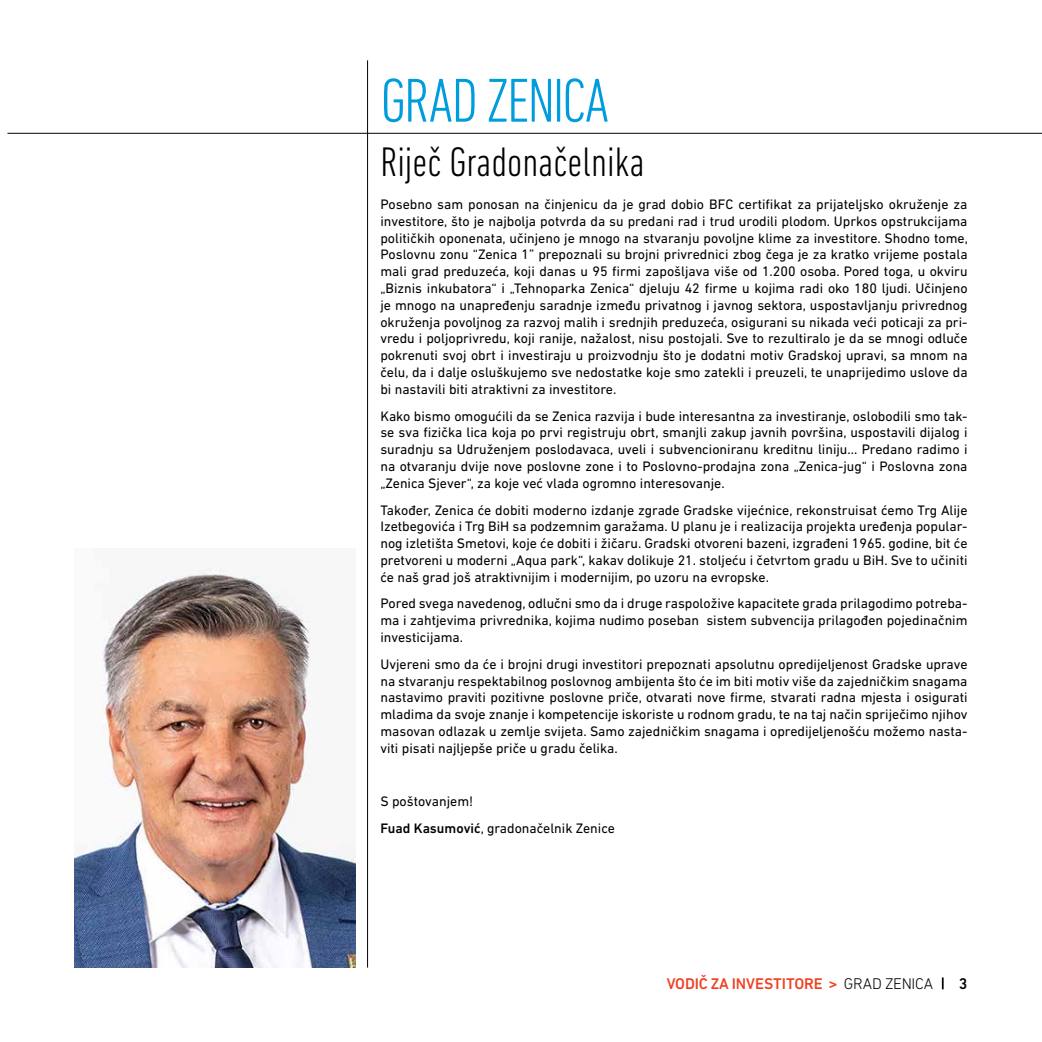
<style>
.page{position:relative;width:1042px;height:1042px;background:#fff}
.page>*{position:absolute;margin:0;border:0;box-sizing:border-box;transform-origin:0 0}
.t1{font:300 condensed 63px "DIN Next LT Pro";letter-spacing:-.025em;color:#009ddd}
.t2{font:300 condensed 42px "DIN Next LT Pro";color:#000}
.t3{font:500 15.75px "DIN Next LT Pro";letter-spacing:-.01em;color:#ef4123}
.t4{font:500 15.75px "DIN Next LT Pro";color:#000}
.t5{font:14px/16.8px "DIN Next LT Pro";color:#000;text-align:justify}
.s1{font-weight:500}
.s2{font-weight:300;color:#000}
</style>
<div class="page">
<svg style="left:942px;top:977px;width:1px;height:12px"></svg>
<hr style="left:367px;top:60px;width:1px;height:907px;background:#000">
<hr style="left:7px;top:133px;width:1035px;height:1px;background:#000">
<img style="left:74px;top:568px;width:282px;height:399px">
<h1 class="t1" style="left:380px;top:65px;width:230px">GRAD ZENICA</h1>
<h2 class="t2" style="left:380px;top:138px;width:266px">Riječ Gradonačelnika</h2>
<p class="t5" style="left:380px;top:196px;width:589px">Posebno sam ponosan na činjenicu da je grad dobio BFC certifikat za prijateljsko okruženje za investitore, što je najbolja potvrda da su predani rad i trud urodili plodom. Uprkos opstrukcijama političkih oponenata, učinjeno je mnogo na stvaranju povoljne klime za investitore. Shodno tome, Poslovnu zonu “Zenica 1” prepoznali su brojni privrednici zbog čega je za kratko vrijeme postala mali grad preduzeća, koji danas u 95 firmi zapošljava više od 1.200 osoba. Pored toga, u okviru „Biznis inkubatora“ i „Tehnoparka Zenica“ djeluju 42 firme u kojima radi oko 180 ljudi. Učinjeno je mnogo na unapređenju saradnje između privatnog i javnog sektora, uspostavljanju privrednog okruženja povoljnog za razvoj malih i srednjih preduzeća, osigurani su nikada veći poticaji za pri&shy;vredu i poljoprivredu, koji ranije, nažalost, nisu postojali. Sve to rezultiralo je da se mnogi odluče pokrenuti svoj obrt i investiraju u proizvodnju što je dodatni motiv Gradskoj upravi, sa mnom na čelu, da i dalje osluškujemo sve nedostatke koje smo zatekli i preuzeli, te unaprijedimo uslove da bi nastavili biti atraktivni za investitore.</p>
<p class="t5" style="left:380px;top:407px;width:589px">Kako bismo omogućili da se Zenica razvija i bude interesantna za investiranje, oslobodili smo tak&shy;se sva fizička lica koja po prvi registruju obrt, smanjli zakup javnih površina, uspostavili dijalog i suradnju sa Udruženjem poslodavaca, uveli i subvencioniranu kreditnu liniju… Predano radimo i na otvaranju dvije nove poslovne zone i to Poslovno-prodajna zona „Zenica-jug“ i Poslovna zona „Zenica Sjever“, za koje već vlada ogromno interesovanje.</p>
<p class="t5" style="left:380px;top:501px;width:589px">Također, Zenica će dobiti moderno izdanje zgrade Gradske vijećnice, rekonstruisat ćemo Trg Alije Izetbegovića i Trg BiH sa podzemnim garažama. U planu je i realizacija projekta uređenja popular&shy;nog izletišta Smetovi, koje će dobiti i žičaru. Gradski otvoreni bazeni, izgrađeni 1965. godine, bit će pretvoreni u moderni „Aqua park“, kakav dolikuje 21. stoljeću i četvrtom gradu u BiH. Sve to učiniti će naš grad još atraktivnijim i modernijim, po uzoru na evropske.</p>
<p class="t5" style="left:380px;top:595px;width:589px">Pored svega navedenog, odlučni smo da i druge raspoložive kapacitete grada prilagodimo potreba&shy;ma i zahtjevima privrednika, kojima nudimo poseban sistem subvencija prilagođen pojedinačnim investicijama.</p>
<p class="t5" style="left:380px;top:655px;width:589px">Uvjereni smo da će i brojni drugi investitori prepoznati apsolutnu opredijeljenost Gradske uprave na stvaranju respektabilnog poslovnog ambijenta što će im biti motiv više da zajedničkim snagama nastavimo praviti pozitivne poslovne priče, otvarati nove firme, stvarati radna mjesta i osigurati mladima da svoje znanje i kompetencije iskoriste u rodnom gradu, te na taj način spriječimo njihov masovan odlazak u zemlje svijeta. Samo zajedničkim snagama i opredijeljenošću možemo nasta&shy;viti pisati najljepše priče u gradu čelika.</p>
<p class="t5" style="left:380px;top:788px;width:236px;line-height:26.8px">S poštovanjem!<br><span class="s1">Fuad Kasumović</span>, gradonačelnik Zenice</p>
<p class="t3" style="left:667px;top:975px;width:268px">VODIČ ZA INVESTITORE &gt; <span class="s2">GRAD ZENICA</span></p>
<p class="t4" style="left:959px;top:975px;width:10px">3</p>
</div>
